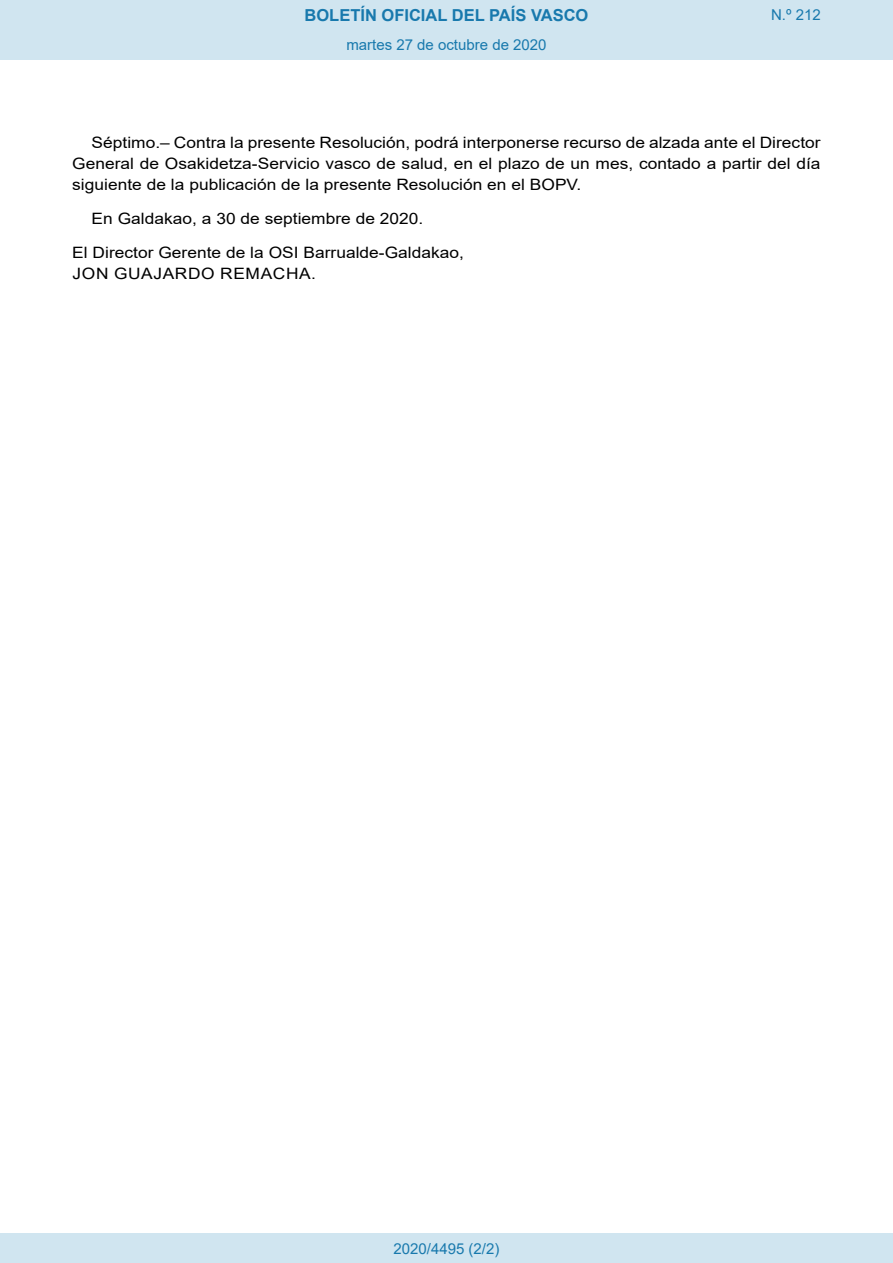
<style>
.page{position:relative;width:893px;height:1263px;background:#fff}
.page>*{position:absolute;margin:0;border:0;box-sizing:border-box;transform-origin:0 0}
.t1{font:700 16.5px "Arial";color:#1879ad}
.BOPVDetalle{font:15.6px/21px "Arial";color:#000;text-align:justify;scale:1.11 1}
.BOPVFirmaPuesto{font:15.6px "Arial";color:#000;scale:1.11 1}
.BOPVFirmaLugFec{font:15.6px "Arial";color:#000;scale:1.11 1}
.BOPVFirmaNombre{font:15.6px "Arial";letter-spacing:.035em;color:#000;scale:1.11 1}
.Paginacion_Centro{font:15px "Arial";color:#1879ad}
</style>
<div class="page">
<div style="left:0;top:0;width:893px;height:60px;background:#d0e5f0"></div>
<div style="left:0;top:1233px;width:893px;height:30px;background:#d0e5f0"></div>
<p class="t1" style="left:305px;top:3px;width:285px">BOLETÍN OFICIAL DEL PAÍS VASCO</p>
<p class="Paginacion_Centro" style="left:346px;top:35px;width:202px">martes 27 de octubre de 2020</p>
<p class="Paginacion_Centro" style="left:771px;top:5px;width:51px">N.º 212</p>
<p class="BOPVDetalle" style="left:72px;top:132px;width:676px;text-indent:19px">Séptimo.– Contra la presente Resolución, podrá interponerse recurso de alzada ante el Director General de Osakidetza-Servicio vasco de salud, en el plazo de un mes, contado a partir del día siguiente de la publicación de la presente Resolución en el BOPV.</p>
<p class="BOPVFirmaLugFec" style="left:92px;top:208px;width:300px">En Galdakao, a 30 de septiembre de 2020.</p>
<p class="BOPVFirmaPuesto" style="left:72px;top:241px;width:354px">El Director Gerente de la OSI Barrualde-Galdakao,</p>
<p class="BOPVFirmaNombre" style="left:73px;top:262px;width:221px">JON GUAJARDO REMACHA.</p>
<p class="Paginacion_Centro" style="left:393px;top:1238px;width:107px">2020/4495 (2/2)</p>
</div>
